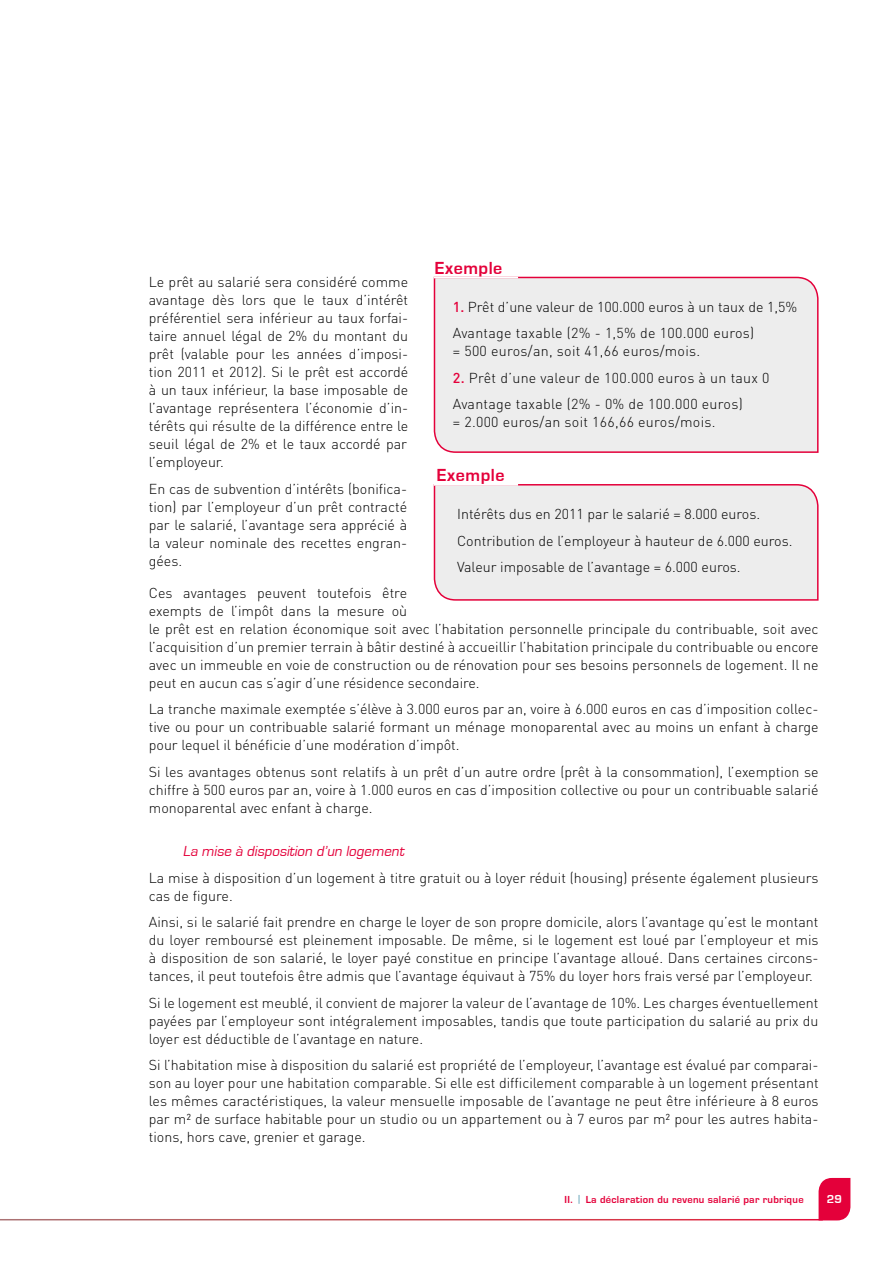
<style>
.page{position:relative;width:893px;height:1263px;background:#fff}
.page>*{position:absolute;margin:0;border:0;box-sizing:border-box;transform-origin:0 0}
.t1{font:700 18px "Eurostile";color:#e4003a}
.t2{font:italic 15px "Eurostile";color:#e4003a}
.t3{font:300 14.25px/18px "DIN Pro";color:#000;text-align:justify}
.t4{font:300 14.25px/26.5px "DIN Pro";letter-spacing:.02em;color:#000}
.t5{font:700 12px "Eurostile";color:#fff}
.t6{font:700 10.5px "Eurostile";letter-spacing:.03em;color:#e4003a}
.s1{font-weight:500;color:#e4003a}
.s2{font-weight:400;color:#4892a9}
</style>
<div class="page">
<svg style="left:819px;top:1178px;width:31px;height:42px"></svg>
<div style="left:433px;top:276px;width:386px;height:177px;background:#ededed"></div>
<hr style="left:434px;top:277px;width:84px;height:1px;background:#fff">
<div style="left:433px;top:484px;width:386px;height:117px;background:#ededed"></div>
<hr style="left:434px;top:484px;width:84px;height:2px;background:#fff">
<p class="t1" style="left:435px;top:258px;width:69px">Exemple</p>
<p class="t3" style="left:453px;top:293px;width:346px;line-height:26.5px"><span class="s1">1.</span> Prêt d’une valeur de 100.000 euros à un taux de 1,5%<br>Avantage taxable (2% - 1,5% de 100.000 euros)</p>
<p class="t4" style="left:453px;top:337px;width:249px">= 500 euros/an, soit 41,66 euros/mois.</p>
<p class="t4" style="left:453px;top:364px;width:318px"><span class="s1">2.</span> Prêt d’une valeur de 100.000 euros à un taux 0<br>Avantage taxable (2% - 0% de 100.000 euros)</p>
<p class="t4" style="left:453px;top:408px;width:264px">= 2.000 euros/an soit 166,66 euros/mois.</p>
<p class="t1" style="left:437px;top:465px;width:69px">Exemple</p>
<p class="t3" style="left:457px;top:500px;width:337px;line-height:26.5px;text-align:left">Intérêts dus en 2011 par le salarié = 8.000 euros.<br>Contribution de l’employeur à hauteur de 6.000 euros.<br>Valeur imposable de l’avantage = 6.000 euros.</p>
<p class="t3" style="left:149px;top:583px;width:671px;text-align:left">Ces avantages peuvent toutefois être<br>exempts de l’impôt dans la mesure où<br>le prêt est en relation économique soit avec l’habitation personnelle principale du contribuable, soit avec l’acquisition d’un premier terrain à bâtir destiné à accueillir l’habitation principale du contribuable ou encore avec un immeuble en voie de construction ou de rénovation pour ses besoins personnels de logement. Il ne peut en aucun cas s’agir d’une résidence secondaire.</p>
<p class="t3" style="left:149px;top:699px;width:671px">La tranche maximale exemptée s’élève à 3.000 euros par an, voire à 6.000 euros en cas d’imposition collec&shy;tive ou pour un contribuable salarié formant un ménage monoparental avec au moins un enfant à charge pour lequel il bénéficie d’une modération d’impôt.</p>
<p class="t3" style="left:149px;top:762px;width:671px">Si les avantages obtenus sont relatifs à un prêt d’un autre ordre (prêt à la consommation), l’exemption se chiffre à 500 euros par an, voire à 1.000 euros en cas d’imposition collective ou pour un contribuable salarié monoparental avec enfant à charge.</p>
<p class="t2" style="left:183px;top:843px;width:226px">La mise à disposition d’un logement</p>
<p class="t3" style="left:149px;top:868px;width:671px">La mise à disposition d’un logement à titre gratuit ou à loyer réduit (housing) présente également plusieurs cas de figure.</p>
<p class="t3" style="left:149px;top:912px;width:671px">Ainsi, si le salarié fait prendre en charge le loyer de son propre domicile, alors l’avantage qu’est le montant du loyer remboursé est pleinement imposable. De même, si le logement est loué par l’employeur et mis à disposition de son salarié, le loyer payé constitue en principe l’avantage alloué. Dans certaines circons&shy;tances, il peut toutefois être admis que l’avantage équivaut à 75% du loyer hors frais versé par l’employeur.</p>
<p class="t3" style="left:149px;top:993px;width:671px">Si le logement est meublé, il convient de majorer la valeur de l’avantage de 10%. Les charges éventuellement payées par l’employeur sont intégralement imposables, tandis que toute participation du salarié au prix du loyer est déductible de l’avantage en nature.</p>
<p class="t3" style="left:149px;top:1055px;width:671px">Si l’habitation mise à disposition du salarié est propriété de l’employeur, l’avantage est évalué par comparai&shy;son au loyer pour une habitation comparable. Si elle est difficilement comparable à un logement présentant les mêmes caractéristiques, la valeur mensuelle imposable de l’avantage ne peut être inférieure à 8 euros par m² de surface habitable pour un studio ou un appartement ou à 7 euros par m² pour les autres habita&shy;tions, hors cave, grenier et garage.</p>
<p class="t3" style="left:149px;top:273px;width:261px">Le prêt au salarié sera considéré comme avantage dès lors que le taux d’intérêt préférentiel sera inférieur au taux forfai&shy;taire annuel légal de 2% du montant du prêt (valable pour les années d’imposi&shy;tion 2011 et 2012). Si le prêt est accordé à un taux inférieur, la base imposable de l’avantage représentera l’économie d’in&shy;térêts qui résulte de la différence entre le seuil légal de 2% et le taux accordé par l’employeur.</p>
<p class="t3" style="left:149px;top:479px;width:260px">En cas de subvention d’intérêts (bonifica&shy;tion) par l’employeur d’un prêt contracté par le salarié, l’avantage sera apprécié à la valeur nominale des recettes engran&shy;gées.</p>
<p class="t6" style="left:565px;top:1194px;width:241px">II. <span class="s2">|</span> La déclaration du revenu salarié par rubrique</p>
<p class="t5" style="left:827px;top:1192px;width:17px">29</p>
</div>
